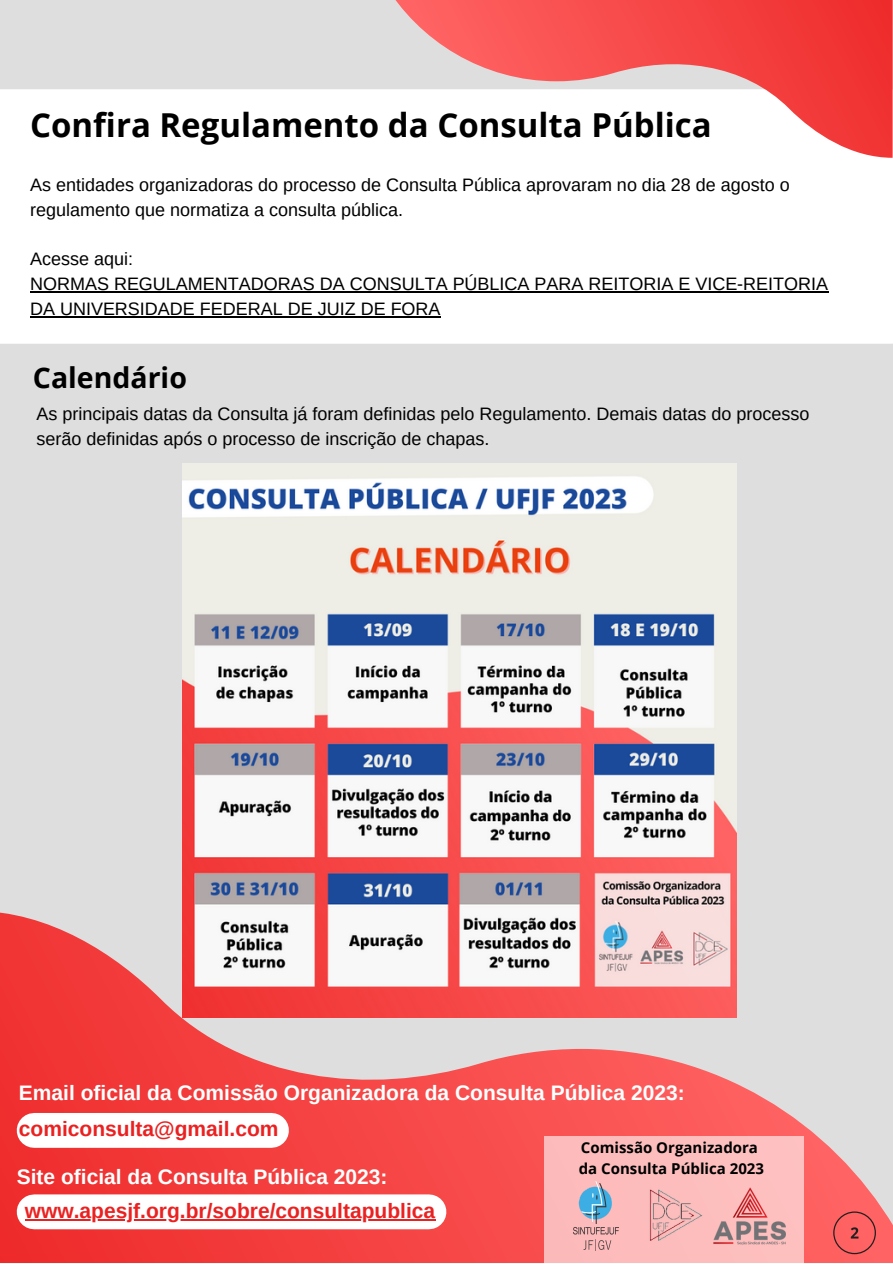
<style>
.page{position:relative;width:893px;height:1264px;background:#fff}
.page>*{position:absolute;margin:0;border:0;box-sizing:border-box;transform-origin:0 0}
.t1{font:700 33px "Open Sans";color:#000}
.t2{font:700 28.5px "Open Sans";color:#000}
.t3{font:700 21px "Arimo";color:#fff}
.t4{font:700 21px "Arimo";color:#eb2121}
.t5{font:18px/24.8px "Arimo";color:#000}
.t6{font:700 15px "Open Sans";color:#000}
</style>
<div class="page">
<div style="left:0;top:0;width:892px;height:1262px;background:#dfdede"></div>
<svg style="left:0;top:910px;width:892px;height:352px"></svg>
<div style="left:543px;top:1136px;width:260px;height:126px;background:#fdbdbd"></div>
<svg style="left:833px;top:1211px;width:42px;height:43px;background:#e65a5a"></svg>
<div style="left:0;top:89px;width:892px;height:255px;background:#fff"></div>
<svg style="left:383px;top:0;width:509px;height:157px;background:#f69a9a"></svg>
<img style="left:183px;top:464px;width:553px;height:553px">
<div style="left:34px;top:1112px;width:237px;height:35px;background:#fff"></div>
<div style="left:34px;top:1194px;width:395px;height:35px;background:#fff"></div>
<hr style="left:25px;top:1219px;width:410px;height:1px;background:#eb2121">
<hr style="left:30px;top:291px;width:799px;height:1px;background:#000">
<hr style="left:30px;top:316px;width:411px;height:1px;background:#000">
<img style="left:573px;top:1181px;width:45px;height:68px">
<img style="left:713px;top:1187px;width:72px;height:58px">
<img style="left:649px;top:1189px;width:54px;height:52px">
<p class="t1" style="left:30px;top:102px;width:683px">Confira Regulamento da Consulta Pública</p>
<p class="t5" style="left:30px;top:172px;width:761px">As entidades organizadoras do processo de Consulta Pública aprovaram no dia 28 de agosto o regulamento que normatiza a consulta pública.</p>
<p class="t5" style="left:30px;top:247px;width:104px">Acesse aqui:</p>
<p class="t5" style="left:30px;top:271px;width:799px">NORMAS REGULAMENTADORAS DA CONSULTA PÚ BLICA PARA REITORIA E VICE-REITORIA<br>DA UNIVERSIDADE FEDERAL DE JUIZ DE FORA</p>
<p class="t2" style="left:33px;top:357px;width:156px">Calendário</p>
<p class="t5" style="left:37px;top:402px;width:774px">As principais datas da Consulta já foram definidas pelo Regulamento. Demais datas do processo serão definidas após o processo de inscrição de chapas.</p>
<p class="t3" style="left:19px;top:1080px;width:667px">Email oficial da Comissão Organizadora da Consulta Pública 2023:</p>
<p class="t4" style="left:19px;top:1116px;width:261px">comiconsulta@gmail.com</p>
<p class="t6" style="left:581px;top:1137px;width:179px">Comissão Organizadora</p>
<p class="t6" style="left:578px;top:1158px;width:187px">da Consulta Pública 2023</p>
<p class="t3" style="left:17px;top:1165px;width:372px">Site oficial da Consulta Pública 2023:</p>
<p class="t4" style="left:25px;top:1198px;width:412px">www.apesjf.org.br/sobre/consultapublica</p>
</div>
